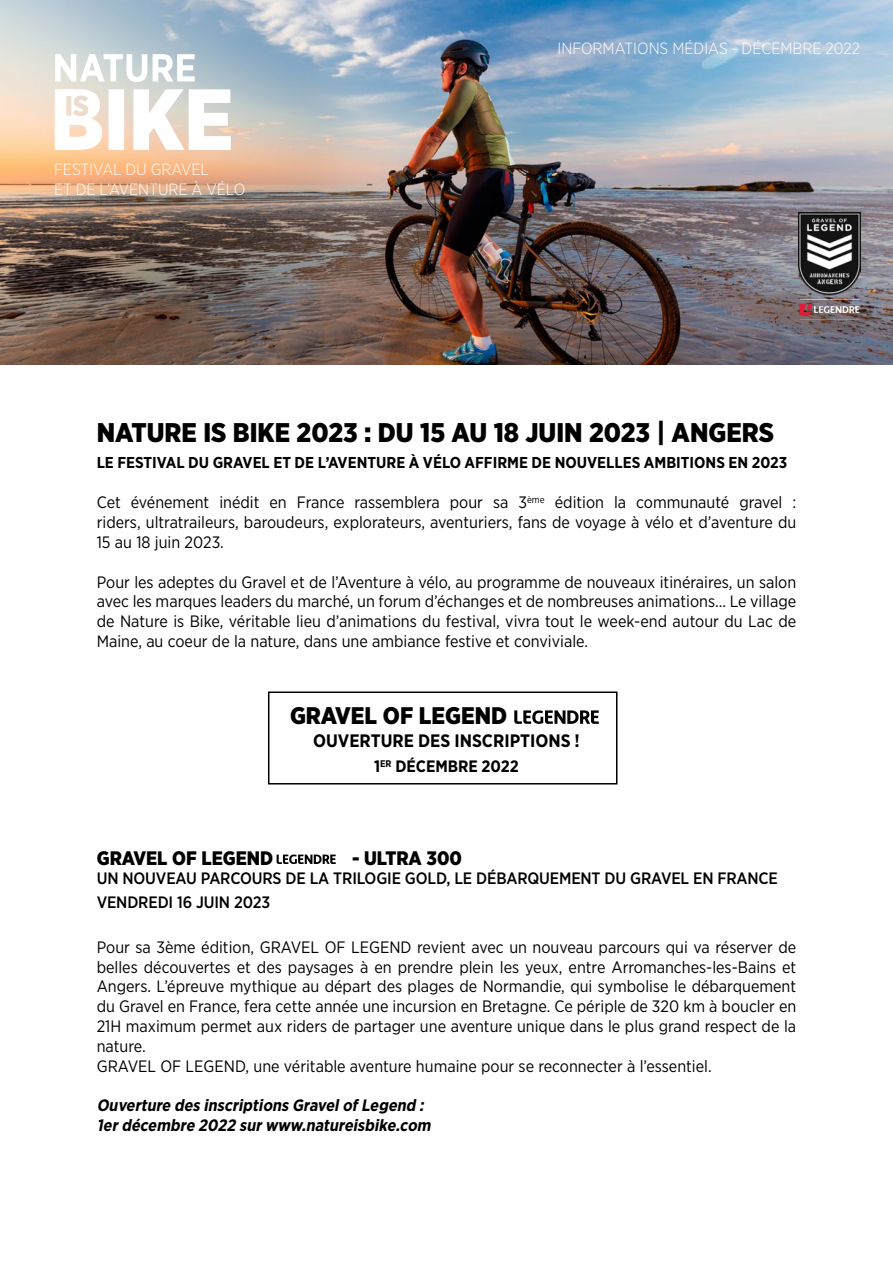
<style>
.page{position:relative;width:893px;height:1263px;background:#fff}
.page>*{position:absolute;margin:0;border:0;box-sizing:border-box;transform-origin:0 0}
.t1{font:900 27px "Gotham Narrow";color:#000}
.t2{font:900 24px "Gotham Narrow";color:#000}
.t3{font:900 19.5px "Gotham Narrow";color:#000}
.t4{font:700 18px "Gotham Narrow";color:#000}
.t5{font:16.5px/19.8px "Gotham Narrow";color:#000;text-align:justify}
.t6{font:500 16.5px/23.4px "Gotham Narrow";letter-spacing:-.01em;color:#000}
.t7{font:italic 700 16.5px/19.8px "Gotham Narrow";color:#000}
.t8{font:700 16.5px "Gotham Narrow";color:#000}
.t9{font:300 16.2px/19.5px "Gotham Narrow";color:#fff}
.t10{font:700 15.75px "Gotham Narrow";color:#000}
</style>
<div class="page">
<img style="left:0;top:0;width:893px;height:364px">
<svg style="left:55px;top:89px;width:47px;height:61px"></svg>
<svg style="left:133px;top:89px;width:98px;height:61px"></svg>
<svg style="left:109px;top:89px;width:15px;height:61px"></svg>
<svg style="left:153px;top:54px;width:42px;height:28px"></svg>
<svg style="left:55px;top:54px;width:92px;height:28px"></svg>
<div style="left:268px;top:691px;width:349px;height:93px;border:2px solid #000"></div>
<img style="left:799px;top:213px;width:61px;height:107px">
<svg style="left:514px;top:710px;width:85px;height:14px"></svg>
<svg style="left:277px;top:854px;width:59px;height:10px"></svg>
<p class="t9" style="left:54px;top:159px;width:193px">FESTIVAL DU GRAVEL<br>ET DE L’AVENTURE À VÉLO</p>
<p class="t9" style="left:557px;top:38px;width:304px">INFORMATIONS MÉDIAS - DÉCEMBRE 2022</p>
<h1 class="t1" style="left:97px;top:415px;width:679px">NATURE IS BIKE 2023 : DU 15 AU 18 JUIN 2023 | ANGERS</h1>
<p class="t10" style="left:97px;top:452px;width:692px">LE FESTIVAL DU GRAVEL ET DE L’AVENTURE À VÉLO AFFIRME DE NOUVELLES AMBITIONS EN 2023</p>
<p class="t5" style="left:97px;top:492px;width:701px">Cet événement inédit en France rassemblera pour sa 3<sup>ème</sup> édition la communauté gravel : riders, ultratraileurs, baroudeurs, explorateurs, aventuriers, fans de voyage à vélo et d’aventure du 15 au 18 juin 2023.</p>
<p class="t5" style="left:97px;top:571px;width:701px">Pour les adeptes du Gravel et de l’Aventure à vélo, au programme de nouveaux itinéraires, un salon avec les marques leaders du marché, un forum d’échanges et de nombreuses animations... Le village de Nature is Bike, véritable lieu d’animations du festival, vivra tout le week-end autour du Lac de Maine, au coeur de la nature, dans une ambiance festive et conviviale.</p>
<h2 class="t2" style="left:290px;top:699px;width:219px">GRAVEL OF LEGEND</h2>
<p class="t4" style="left:313px;top:729px;width:268px">OUVERTURE DES INSCRIPTIONS !</p>
<p class="t8" style="left:374px;top:756px;width:146px">1<sup>ER</sup> DÉCEMBRE 2022</p>
<p class="t3" style="left:97px;top:845px;width:178px">GRAVEL OF LEGEND</p>
<p class="t3" style="left:352px;top:845px;width:112px">- ULTRA 300</p>
<p class="t6" style="left:97px;top:867px;width:683px">UN NOUVEAU PARCOURS DE LA TRILOGIE GOLD, LE DÉBARQUEMENT DU GRAVEL EN FRANCE<br>VENDREDI 16 JUIN 2023</p>
<p class="t5" style="left:97px;top:937px;width:701px;text-align:left">Pour sa 3ème édition, GRAVEL OF LEGEND revient avec un nouveau parcours qui va réserver de belles découvertes et des paysages à en prendre plein les yeux, entre Arromanches-les-Bains et Angers. L’épreuve mythique au départ des plages de Normandie, qui symbolise le débarquement du Gravel en France, fera cette année une incursion en Bretagne. Ce périple de 320 km à boucler en 21H maximum permet aux riders de partager une aventure unique dans le plus grand respect de la nature.<br>GRAVEL OF LEGEND, une véritable aventure humaine pour se reconnecter à l’essentiel.</p>
<p class="t7" style="left:97px;top:1095px;width:339px">Ouverture des inscriptions GravelofLegend :<br>1erdécembre 2022 surwww.natureisbike.com</p>
</div>
